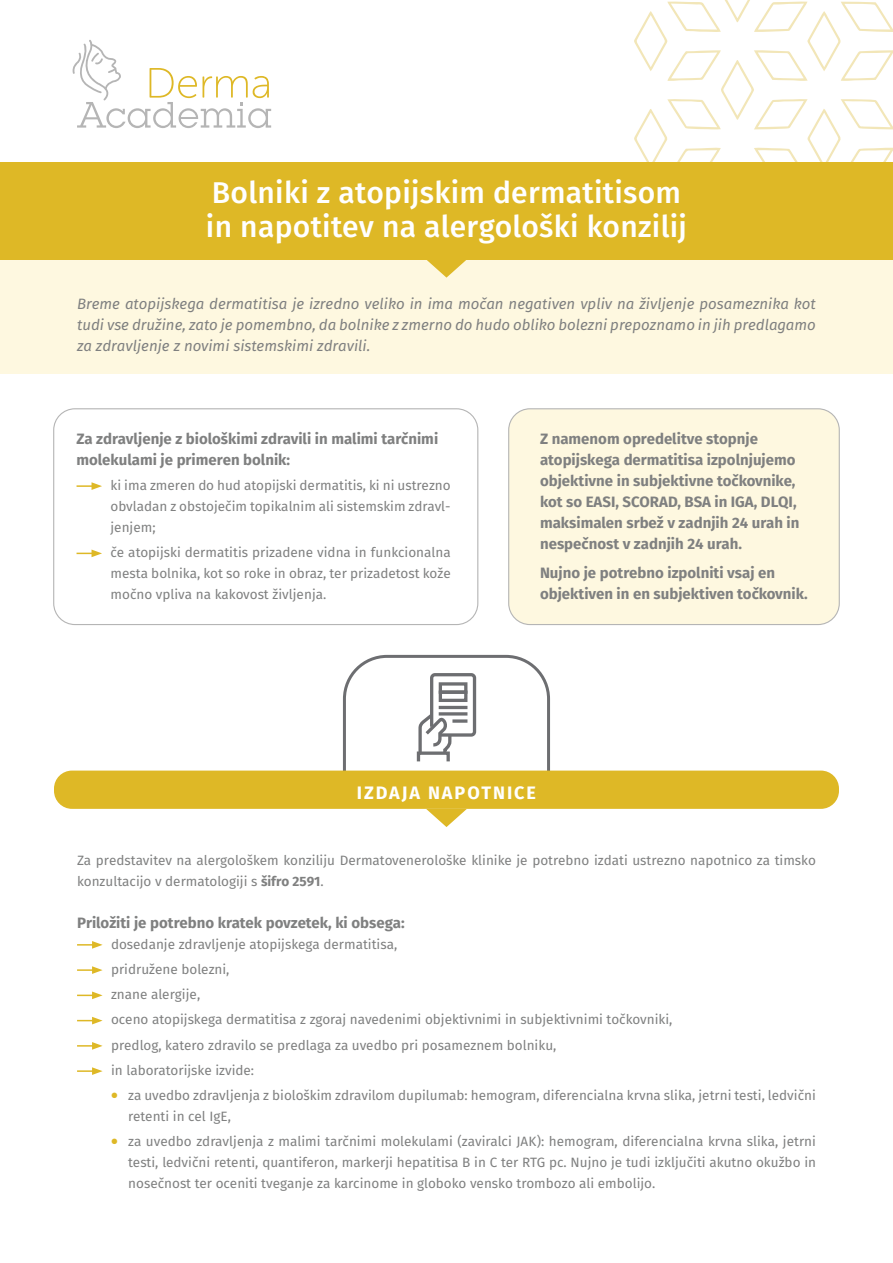
<style>
.page{position:relative;width:893px;height:1263px;background:#fff}
.page>*{position:absolute;margin:0;border:0;box-sizing:border-box;transform-origin:0 0}
.t1{font:500 30px/34.5px "Fira Sans";letter-spacing:.01em;color:#fff}
.t2{font:700 18px "Fira Sans";letter-spacing:.11em;color:#fff}
.t3{font:700 15px/21px "Fira Sans";color:#7f8080}
.t4{font:italic 15px/21px "Fira Sans";color:#7f8080;text-align:justify}
.t5{font:13.5px/21px "Fira Sans";color:#7f8080}
.s1{font-weight:700}
.s2{font-weight:700;font-size:19.5px;color:#deb826}
</style>
<div class="page">
<svg style="left:634px;top:0;width:259px;height:162px"></svg>
<div style="left:0;top:247px;width:893px;height:127px;background:#fef8e0"></div>
<svg style="left:72px;top:40px;width:199px;height:88px"></svg>
<div style="left:0;top:162px;width:893px;height:97px;background:#deb826"></div>
<svg style="left:426px;top:259px;width:41px;height:19px"></svg>
<svg style="left:426px;top:809px;width:41px;height:18px"></svg>
<div style="left:53px;top:408px;width:425px;height:217px;border:1px solid #b5b5b5;border-radius:21px"></div>
<div style="left:509px;top:409px;width:330px;height:215px;background:#fef8e0;border-radius:21px"></div>
<div style="left:508px;top:408px;width:332px;height:217px;border:1px solid #b5b5b5;border-radius:21px"></div>
<svg style="left:343px;top:654px;width:207px;height:116px"></svg>
<hr style="left:439px;top:706px;width:28px;height:3px;background:#6d6e71">
<hr style="left:439px;top:712px;width:28px;height:3px;background:#6d6e71">
<svg style="left:452px;top:719px;width:15px;height:4px"></svg>
<div style="left:54px;top:770px;width:785px;height:39px;background:#deb826;border-radius:18px"></div>
<svg style="left:77px;top:941px;width:26px;height:8px"></svg>
<svg style="left:77px;top:966px;width:26px;height:8px"></svg>
<svg style="left:77px;top:991px;width:26px;height:8px"></svg>
<svg style="left:77px;top:1017px;width:26px;height:7px"></svg>
<svg style="left:77px;top:1042px;width:26px;height:8px"></svg>
<svg style="left:77px;top:1067px;width:26px;height:8px"></svg>
<svg style="left:77px;top:482px;width:25px;height:8px"></svg>
<svg style="left:77px;top:549px;width:25px;height:8px"></svg>
<h1 class="t1" style="left:206px;top:177px;width:482px">Bolniki z atopijskim dermatitisom in napotitev na alergološki konzilij</h1>
<p class="t4" style="left:77px;top:294px;width:740px">Breme atopijskega dermatitisa je izredno veliko in ima močan negativen vpliv na življenje posameznika kot tudi vse družine, zato je pomembno, da bolnike z zmerno do hudo obliko bolezni prepoznamo in jih predlagamo za zdravljenje z novimi sistemskimi zdravili.</p>
<p class="t3" style="left:77px;top:429px;width:363px">Za zdravljenje z biološkimi zdravili in malimi tarčnimi molekulami je primeren bolnik:</p>
<p class="t5" style="left:111px;top:476px;width:342px;text-align:justify">ki ima zmeren do hud atopijski dermatitis, ki ni ustrezno obvladan z obstoječim topikalnim ali sistemskim zdravl&shy;jenjem;</p>
<p class="t5" style="left:111px;top:543px;width:342px;text-align:justify">če atopijski dermatitis prizadene vidna in funkcionalna mesta bolnika, kot so roke in obraz, ter prizadetost kože močno vpliva na kakovost življenja.</p>
<p class="t3" style="left:540px;top:429px;width:261px">Z namenom opredelitve stopnje atopijskega dermatitisa izpolnjujemo objektivne in subjektivne točkovnike, kot so EASI, SCORAD, BSA in IGA, DLQI, maksimalen srbež v zadnjih 24 urah in nespečnost v zadnjih 24 urah.</p>
<p class="t3" style="left:540px;top:564px;width:269px">Nujno je potrebno izpolniti vsaj en objektiven in en subjektiven točkovnik.</p>
<h2 class="t2" style="left:357px;top:780px;width:181px">IZDAJA NAPOTNICE</h2>
<p class="t5" style="left:77px;top:850px;width:740px">Za predstavitev na alergološkem konziliju Dermatovenerološke klinike je potrebno izdati ustrezno napotnico za timsko konzultacijo v dermatologiji s <span class="s1">šifro 2591</span>.</p>
<p class="t3" style="left:77px;top:913px;width:329px">Priložiti je potrebno kratek povzetek, ki obsega:</p>
<p class="t5" style="left:111px;top:932px;width:563px;line-height:25.2px">dosedanje zdravljenje atopijskega dermatitisa,<br>pridružene bolezni,<br>znane alergije,<br>oceno atopijskega dermatitisa z zgoraj navedenimi objektivnimi in subjektivnimi točkovniki, predlog, katero zdravilo se predlaga za uvedbo pri posameznem bolniku,<br>in laboratorijske izvide:</p>
<p class="t5" style="left:128px;top:1086px;width:689px;text-indent:-17px"><span class="s2">•</span> za uvedbo zdravljenja z biološkim zdravilom dupilumab: hemogram, diferencialna krvna slika, jetrni testi, ledvični retenti in cel IgE,</p>
<p class="t5" style="left:128px;top:1132px;width:689px;text-align:justify;text-indent:-17px"><span class="s2">•</span> za uvedbo zdravljenja z malimi tarčnimi molekulami (zaviralci JAK): hemogram, diferencialna krvna slika, jetrni testi, ledvični retenti, quantiferon, markerji hepatitisa B in C ter RTG pc. Nujno je tudi izključiti akutno okužbo in nosečnost ter oceniti tveganje za karcinome in globoko vensko trombozo ali embolijo.</p>
</div>
